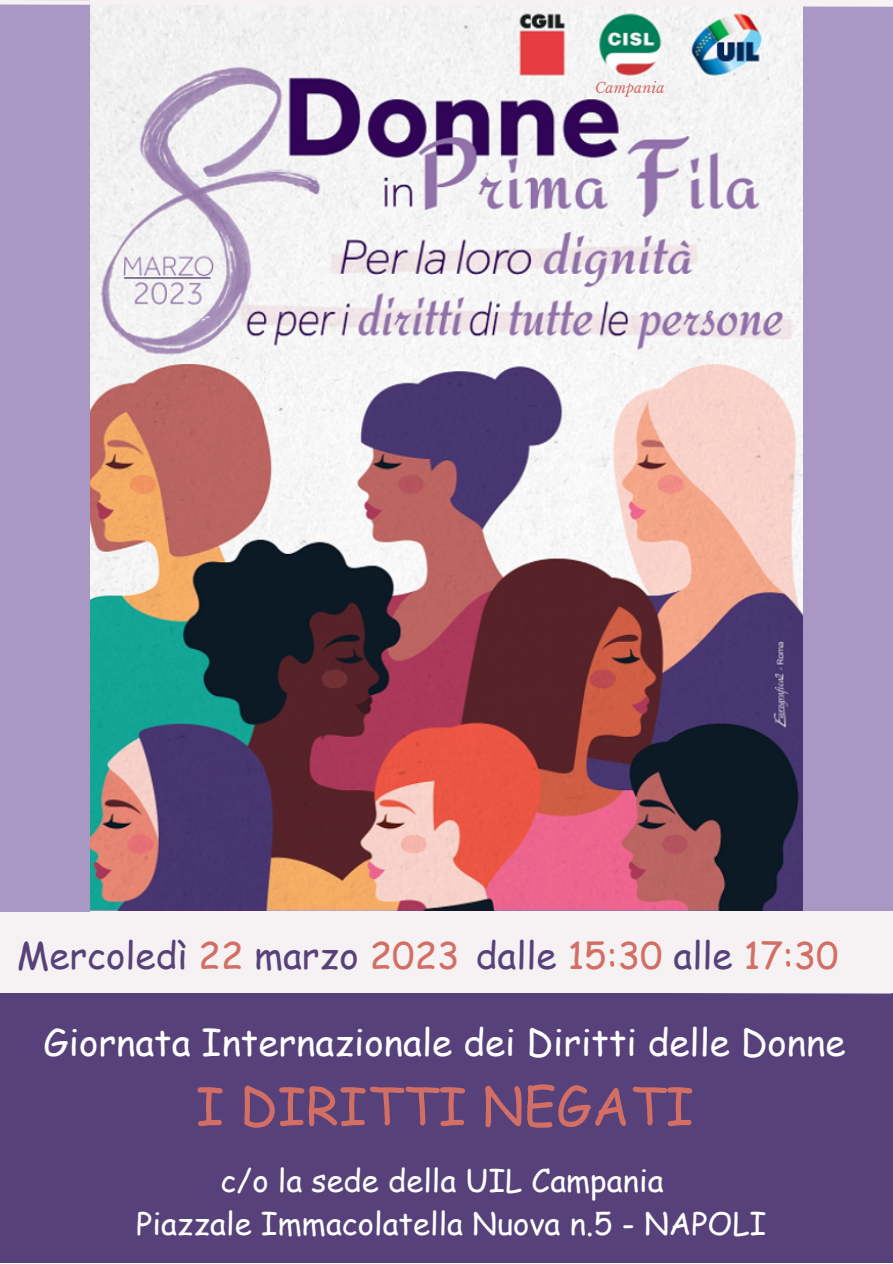
<style>
.page{position:relative;width:893px;height:1264px;background:#fff}
.page>*{position:absolute;margin:0;border:0;box-sizing:border-box;transform-origin:0 0}
.t1{font:52.2px "Comic Sans MS";color:#d36e64}
.t2{font:36.9px "Comic Sans MS";color:#fff}
.t3{font:36.75px "Comic Sans MS";color:#57417a}
.t4{font:31.05px/42.8px "Comic Sans MS";color:#fff;text-align:center}
.t5{font:italic 14.4px "Libre Baskerville";color:#d36e64}
.s1{color:#d36e64}
</style>
<div class="page">
<div style="left:0;top:0;width:892px;height:1262px;background:#f6f1f2"></div>
<img style="left:90px;top:9px;width:713px;height:901px">
<div style="left:0;top:993px;width:892px;height:269px;background:#57417a"></div>
<div style="left:803px;top:7px;width:89px;height:903px;background:#a997c4"></div>
<div style="left:0;top:0;width:90px;height:911px;background:#a997c4"></div>
<svg style="left:0;top:0;width:892px;height:9px"></svg>
<svg style="left:692px;top:993px;width:200px;height:1px"></svg>
<p class="t5" style="left:595px;top:79px;width:71px">Campania</p>
<p class="t3" style="left:17px;top:928px;width:823px">Mercoledì <span class="s1">22</span> marzo <span class="s1">2023</span> dalle <span class="s1">15:30</span> alle <span class="s1">17:30</span></p>
<p class="t2" style="left:44px;top:1015px;width:803px">Giornata Internazionale dei Diritti delle Donne</p>
<h1 class="t1" style="left:195px;top:1067px;width:499px">I DIRITTI NEGATI</h1>
<p class="t4" style="left:136px;top:1157px;width:631px">c/o la sede della UIL Campania<br>Piazzale Immacolatella Nuova n.5 - NAPOLI</p>
</div>
